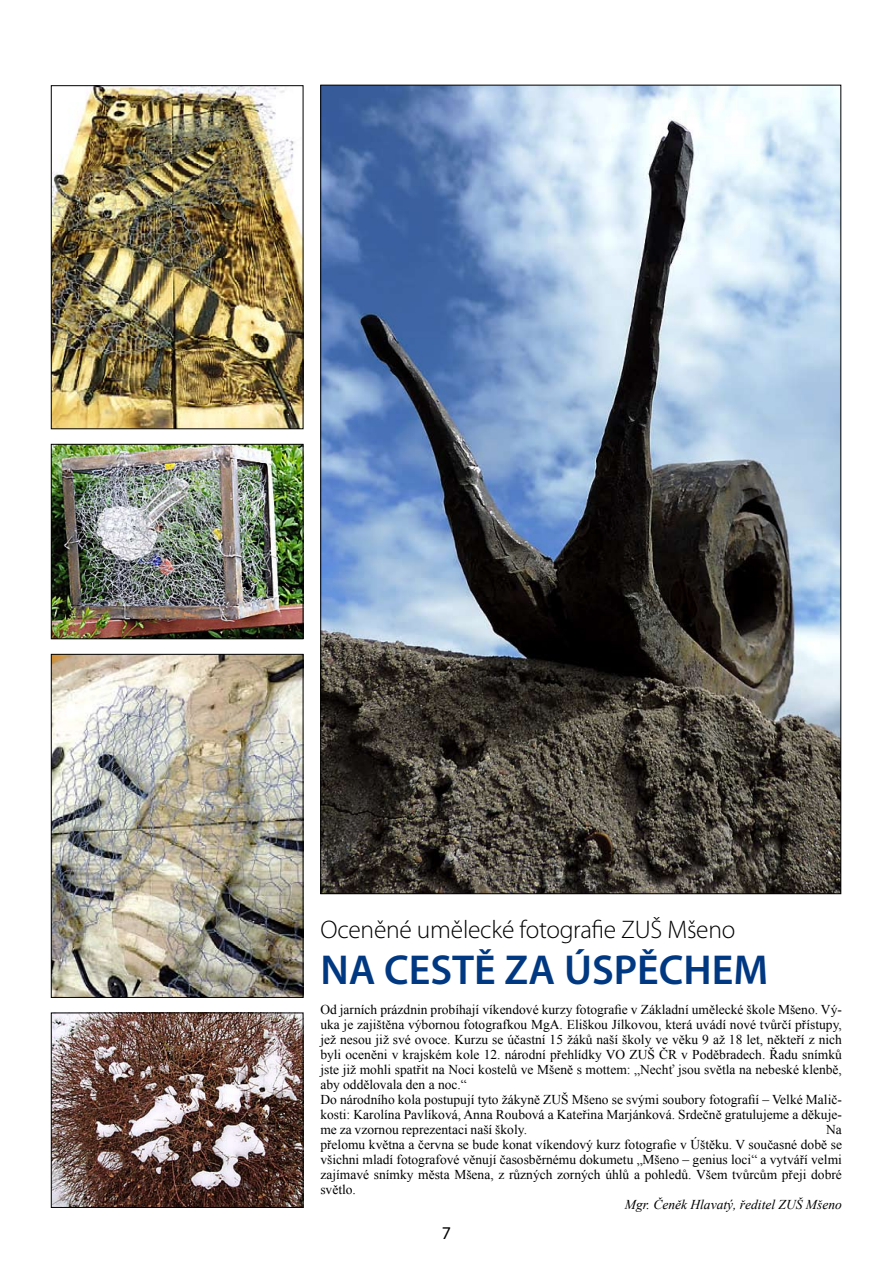
<style>
.page{position:relative;width:893px;height:1263px;background:#fff}
.page>*{position:absolute;margin:0;border:0;box-sizing:border-box;transform-origin:0 0}
.t1{font:600 42px "Myriad Pro";color:#003882}
.t2{font:300 25.5px "Myriad Pro";letter-spacing:-.01em;color:#000}
.t3{font:18px "Myriad Pro";color:#000}
.t4{font:13.5px/15px "Times New Roman";color:#000}
.t5{font:italic 13.5px "Times New Roman";color:#000}
</style>
<div class="page">
<img style="left:323px;top:87px;width:516px;height:805px">
<img style="left:53px;top:87px;width:248px;height:340px">
<div style="left:51px;top:85px;width:252px;height:344px;border:1px solid #000"></div>
<img style="left:53px;top:446px;width:248px;height:191px">
<div style="left:51px;top:444px;width:252px;height:195px;border:1px solid #000"></div>
<img style="left:53px;top:1015px;width:248px;height:190px">
<div style="left:51px;top:1013px;width:252px;height:194px;border:1px solid #000"></div>
<img style="left:53px;top:656px;width:248px;height:339px">
<div style="left:51px;top:654px;width:252px;height:343px;border:1px solid #000"></div>
<h2 class="t2" style="left:320px;top:914px;width:416px">Oceněné umělecké fotografie ZUŠ Mšeno</h2>
<h1 class="t1" style="left:320px;top:943px;width:449px">NA CESTĚ ZA ÚSPĚCHEM</h1>
<p class="t4" style="left:320px;top:1002px;width:523px">Od jarních prázdnin probíhají víkendové kurzy fotografie v Základní umělecké škole Mšeno. Vý&shy;uka je zajištěna výbornou fotografkou MgA. Eliškou Jílkovou, která uvádí nové tvůrčí přístupy, jež nesou již své ovoce. Kurzu se účastní 15 žáků naší školy ve věku 9 až 18 let, někteří z nich byli oceněni v krajském kole 12. národní přehlídky VO ZUŠ ČR v Poděbradech. Řadu snímků jste již mohli spatřit na Noci kostelů ve Mšeně s mottem: „Nechť jsou světla na nebeské klenbě, aby oddělovala den a noc.“<br>Do národního kola postupují tyto žákyně ZUŠ Mšeno se svými soubory fotografií – Velké Malič&shy;kosti: Karolína Pavlíková, Anna Roubová a Kateřina Marjánková. Srdečně gratulujeme a děkuje&shy;me za vzornou reprezentaci naší školy.</p>
<p class="t4" style="left:320px;top:1122px;width:523px;text-align:justify;text-indent:506px">Na přelomu května a června se bude konat víkendový kurz fotografie v Úštěku. V současné době se všichni mladí fotografové věnují časosběrnému dokumetu „Mšeno – genius loci“ a vytváří velmi zajímavé snímky města Mšena, z různých zorných úhlů a pohledů. Všem tvůrcům přeji dobré světlo.</p>
<p class="t5" style="left:625px;top:1195px;width:219px">Mgr. Čeněk Hlavatý, ředitel ZUŠ Mšeno</p>
<h3 class="t3" style="left:442px;top:1222px;width:11px">7</h3>
</div>
